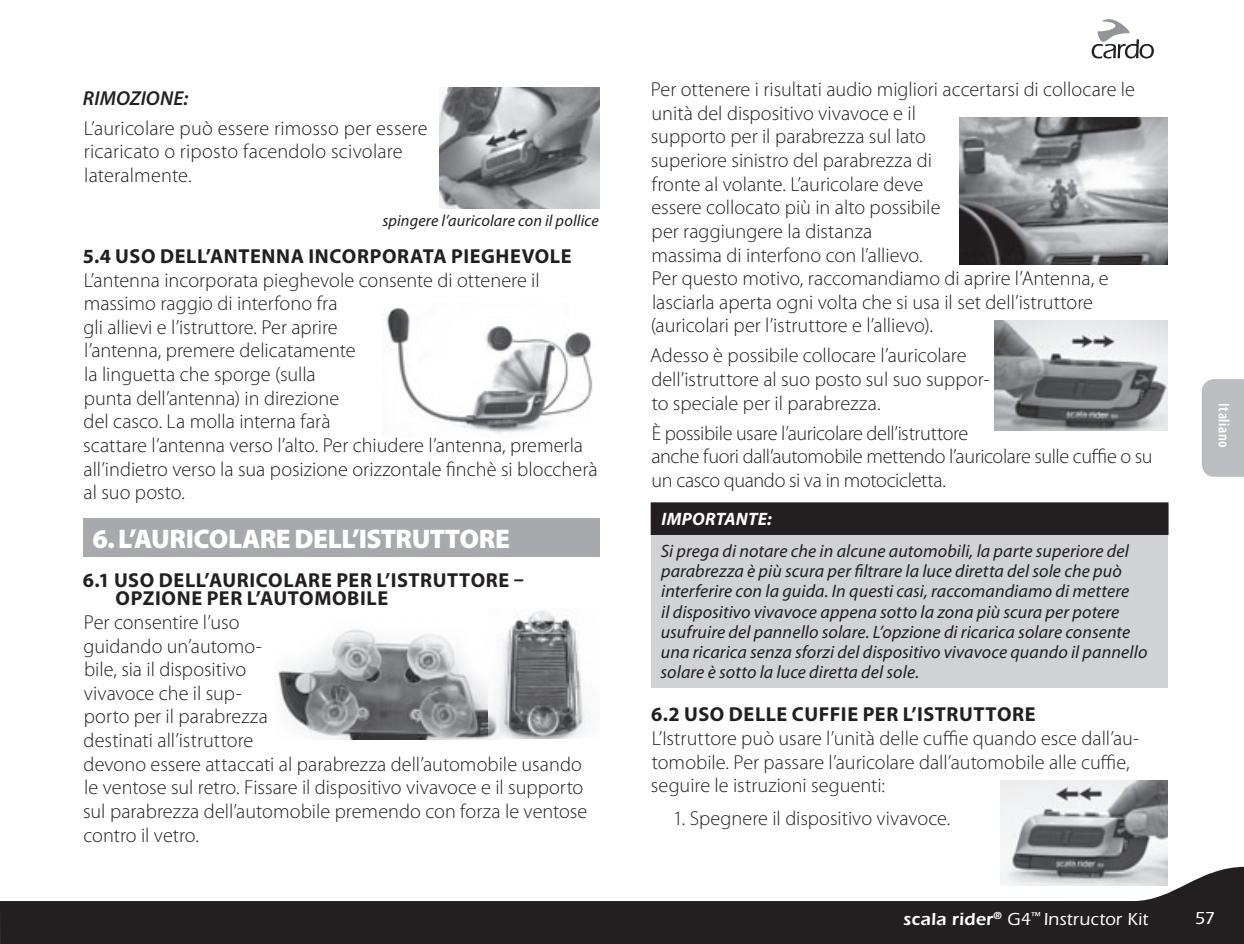
<style>
.page{position:relative;width:1244px;height:944px;background:#fff}
.page>*{position:absolute;margin:0;border:0;box-sizing:border-box;transform-origin:0 0}
.MAIN_HEADERS{font:900 27px "Myriad Pro";letter-spacing:-.02em;color:#fff}
.PRIMARY_Body_Text{font:300 20.25px/23.6px "Myriad Pro";color:#231f20}
.PRIMARY_Body_Text-2{font:300 20.25px/23.6px "Myriad Pro";letter-spacing:-.02em;color:#231f20}
.AutoStyle33{font:700 20.25px/18px "Myriad Pro";letter-spacing:.03em;color:#231f20}
.AutoStyle37{font:300 20.25px/23.6px "Myriad Pro";letter-spacing:.01em;color:#231f20}
.AutoStyle36{font:italic 600 20.25px "Myriad Pro";letter-spacing:.005em;color:#231f20}
.NOTE_indented{font:italic 18px/20.2px "Myriad Pro";letter-spacing:.005em;color:#231f20}
.t1{font:500 18px "Itc Eras";letter-spacing:.015em;color:#fff}
.NOTE_indented-2{font:italic 700 18px "Myriad Pro";letter-spacing:.01em;color:#fff}
.Captions{font:italic 16.2px "Myriad Pro";letter-spacing:.01em;color:#231f20}
.t2{font:600 condensed 15.75px "Myriad Pro";letter-spacing:.035em;color:#fff}
.s1{font-weight:600}
</style>
<div class="page">
<svg style="left:1091px;top:19px;width:63px;height:40px"></svg>
<svg style="left:0;top:867px;width:1244px;height:77px;fill:#231f20"></svg>
<div style="left:1202px;top:379px;width:42px;height:98px;background:#bcbdc0"></div>
<img style="left:439px;top:88px;width:161px;height:120px">
<img style="left:386px;top:307px;width:207px;height:127px">
<div style="left:83px;top:518px;width:517px;height:39px;background:#a8a9ad"></div>
<img style="left:278px;top:629px;width:221px;height:110px">
<img style="left:489px;top:611px;width:99px;height:127px">
<img style="left:959px;top:117px;width:208px;height:147px">
<img style="left:994px;top:320px;width:173px;height:110px">
<div style="left:651px;top:503px;width:517px;height:31px;background:#231f20"></div>
<div style="left:651px;top:534px;width:517px;height:153px;background:#d1d2d4"></div>
<hr style="left:651px;top:502px;width:517px;height:1px;background:#231f20">
<hr style="left:651px;top:534px;width:517px;height:1px;background:#231f20">
<img style="left:1000px;top:780px;width:167px;height:105px">
<p class="AutoStyle36" style="left:83px;top:85px;width:107px">RIMOZIONE:</p>
<p class="AutoStyle37" style="left:84px;top:116px;width:345px">L’auricolare può essere rimosso per essere ricaricato o riposto facendolo scivolare lateralmente.</p>
<p class="Captions" style="left:382px;top:210px;width:218px">spingere l’auricolare con il pollice</p>
<p class="AutoStyle33" style="left:83px;top:246px;width:490px">5.4 USO DELL’ANTENNA INCORPORATA PIEGHEVOLE</p>
<p class="PRIMARY_Body_Text" style="left:83px;top:268px;width:516px">L’antenna incorporata pieghevole consente di ottenere il massimo raggio di interfono fra<br>gli allievi e l’istruttore. Per aprire<br>l’antenna, premere delicatamente<br>la linguetta che sporge (sulla<br>punta dell’antenna) in direzione<br>del casco. La molla interna farà<br>scattare l’antenna verso l’alto. Per chiudere l’antenna, premerla all’indietro verso la sua posizione orizzontale finchè si bloccherà al suo posto.</p>
<p class="MAIN_HEADERS" style="left:93px;top:520px;width:419px">6. L’AURICOLARE DELL’ISTRUTTORE</p>
<p class="AutoStyle33" style="left:116px;top:571px;width:410px;text-indent:-33px">6.1 USO DELL’AURICOLARE PER L’ISTRUTTORE –<br>OPZIONE PER L’AUTOMOBILE</p>
<p class="PRIMARY_Body_Text" style="left:83px;top:610px;width:506px">Per consentire l’uso<br>guidando un’automo-<br>bile, sia il dispositivo<br>vivavoce che il sup-<br>porto per il parabrezza<br>destinati all’istruttore<br>devono essere attaccati al parabrezza dell’automobile usando le ventose sul retro. Fissare il dispositivo vivavoce e il supporto sul parabrezza dell’automobile premendo con forza le ventose contro il vetro.</p>
<p class="PRIMARY_Body_Text" style="left:651px;top:77px;width:486px">Per ottenere i risultati audio migliori accertarsi di collocare le unità del dispositivo vivavoce e il<br>supporto per il parabrezza sul lato<br>superiore sinistro del parabrezza di<br>fronte al volante. L’auricolare deve<br>essere collocato più in alto possibile<br>per raggiungere la distanza<br>massima di interfono con l’allievo.<br>Per questo motivo, raccomandiamo di aprire l’Antenna, e lasciarla aperta ogni volta che si usa il set dell’istruttore (auricolari per l’istruttore e l’allievo).</p>
<p class="PRIMARY_Body_Text" style="left:650px;top:344px;width:341px">Adesso è possibile collocare l’auricolare dell’istruttore al suo posto sul suo suppor&shy;to speciale per il parabrezza.</p>
<p class="PRIMARY_Body_Text-2" style="left:651px;top:421px;width:503px">È possibile usare l’auricolare dell’istruttore<br>anche fuori dall’automobile mettendo l’auricolare sulle cuffie o su un casco quando si va in motocicletta.</p>
<p class="NOTE_indented-2" style="left:661px;top:508px;width:112px">IMPORTANTE:</p>
<p class="NOTE_indented" style="left:660px;top:540px;width:488px">Si prega di notare che in alcune automobili, la parte superiore del parabrezza è più scura per filtrare la luce diretta del sole che può interferire con la guida. In questi casi, raccomandiamo di mettere<br>il dispositivo vivavoce appena sotto la zona più scura per potere usufruire del pannello solare. L’opzione di ricarica solare consente una ricarica senza sforzi del dispositivo vivavoce quando il pannello solare è sotto la luce diretta del sole.</p>
<p class="AutoStyle33" style="left:651px;top:705px;width:386px">6.2 USO DELLE CUFFIE PER L’ISTRUTTORE</p>
<p class="PRIMARY_Body_Text" style="left:651px;top:726px;width:490px">L’Istruttore può usare l’unità delle cuffie quando esce dall’au&shy;tomobile. Per passare l’auricolare dall’automobile alle cuffie, seguire le istruzioni seguenti:</p>
<p class="PRIMARY_Body_Text" style="left:673px;top:807px;width:279px">1. Spegnere il dispositivo vivavoce.</p>
<p class="t2" style="left:1233px;top:403px;width:46px;rotate:90deg">Italiano</p>
<p class="t1" style="left:903px;top:909px;width:246px"><span class="s1">scala rider</span><sup>®</sup> G4<sup>™</sup> Instructor Kit</p>
<p class="t1" style="left:1194px;top:908px;width:22px">57</p>
</div>
